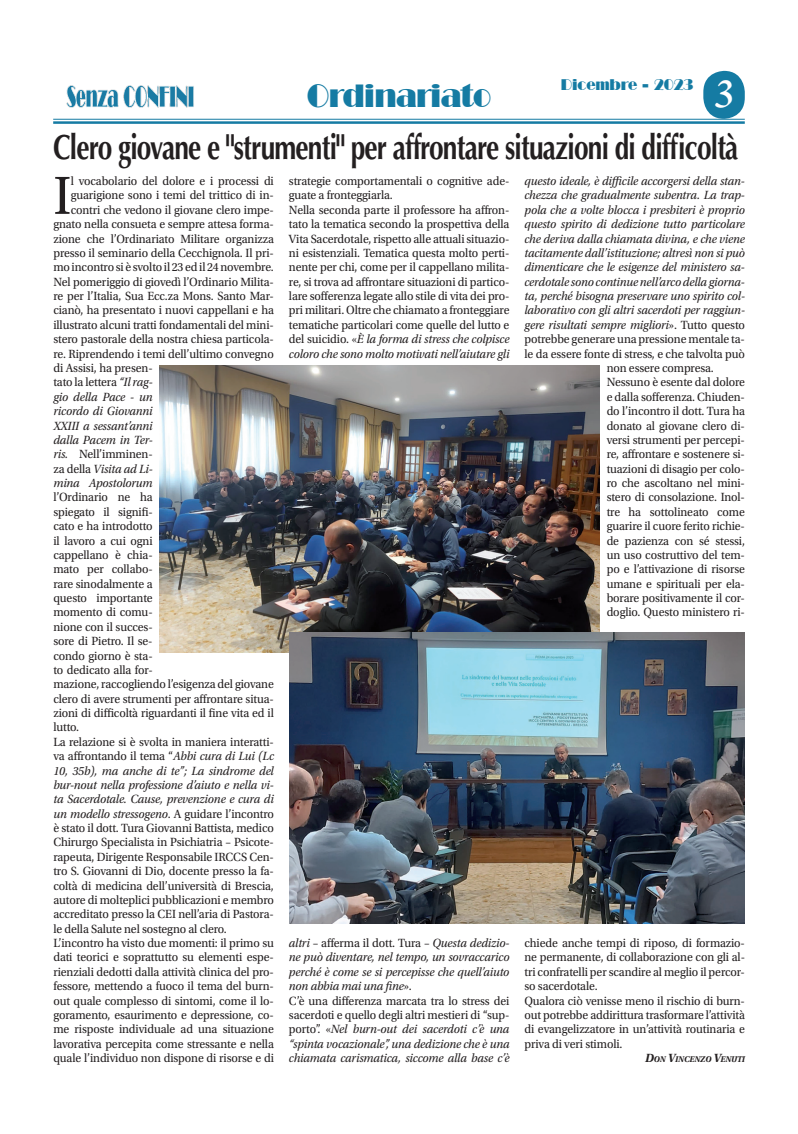
<style>
.page{position:relative;width:798px;height:1134px;background:#fff}
.page>*{position:absolute;margin:0;border:0;box-sizing:border-box;transform-origin:0 0}
.t1{font:56.5px "Utopia Std";color:#231f20;scale:.95 1}
.t2{font:italic 600 42.5px "Adobe Jenson Pro";color:#fff;scale:.94 1}
.t3{font:700 35px "Optima LT Std";letter-spacing:-.03em;color:#231f20;scale:.75 1}
.t4{font:31.25px "Broadway BT";letter-spacing:-.02em;color:#157ba3;scale:.89 1}
.t5{font:15px "Broadway BT";letter-spacing:-.01em;color:#157ba3;scale:.95 1}
.t6{font:12.5px/14.4px "Utopia Std";letter-spacing:-.01em;color:#231f20;scale:.95 1}
.t7{font:italic 12.5px/14.4px "Utopia Std";letter-spacing:-.01em;color:#231f20;scale:.95 1}
.t8{font:italic 700 8.75px "Utopia Std";letter-spacing:-.015em;color:#231f20;scale:.95 1}
.s1{font-style:normal}
.s2{font-style:italic}
.s3{font-size:12.5px}
</style>
<div class="page">
<svg style="left:703px;top:71px;width:41px;height:48px;background:#3d91b2"></svg>
<hr style="left:53px;top:119px;width:691px;height:1px;background:#157ba3">
<hr style="left:53px;top:121px;width:691px;height:3px;background:#157ba3">
<img style="left:66px;top:85px;width:128px;height:23px">
<img style="left:160px;top:365px;width:439px;height:288px">
<img style="left:289px;top:633px;width:455px;height:290px">
<h3 class="t4" style="left:306px;top:76px;width:209px">Ordinariato</h3>
<p class="t5" style="left:560px;top:75px;width:141px">Dicembre - 2023</p>
<h2 class="t2" style="left:713px;top:70px;width:23px">3</h2>
<h3 class="t3" style="left:53px;top:127px;width:914px">Clero giovane e "strumenti" per affrontare situazioni di difficoltà</h3>
<h1 class="t1" style="left:53px;top:165px;width:20px">I</h1>
<p class="t6" style="left:71px;top:174px;width:215px">l vocabolario del dolore e i processi di</p>
<p class="t7" style="left:524px;top:174px;width:233px">questo ideale, è difficile accorgersi della stan-</p>
<p class="t7" style="left:524px;top:188px;width:233px">chezza che gradualmente subentra. La trap-</p>
<p class="t7" style="left:524px;top:203px;width:233px">pola che a volte blocca i presbiteri è proprio</p>
<p class="t7" style="left:524px;top:217px;width:233px">questo spirito di dedizione tutto particolare</p>
<p class="t7" style="left:524px;top:232px;width:233px">che deriva dalla chiamata divina, e che viene</p>
<p class="t7" style="left:524px;top:246px;width:233px">tacitamente dall’istituzione; altresì non si può</p>
<p class="t7" style="left:524px;top:260px;width:233px">dimenticare che le esigenze del ministero sa-</p>
<p class="t7" style="left:524px;top:275px;width:233px">cerdotale sono continue nell’arco della giorna-</p>
<p class="t7" style="left:524px;top:289px;width:233px">ta, perché bisogna preservare uno spirito col-</p>
<p class="t7" style="left:524px;top:303px;width:233px">laborativo con gli altri sacerdoti per raggiun-</p>
<p class="t7" style="left:524px;top:318px;width:233px">gere risultati sempre migliori<span class="s1">». Tutto questo</span></p>
<p class="t6" style="left:524px;top:332px;width:233px">potrebbe generare una pressione mentale ta-</p>
<p class="t6" style="left:524px;top:347px;width:233px">le da essere fonte di stress, e che talvolta può</p>
<p class="t6" style="left:606px;top:361px;width:114px">non essere compresa.</p>
<p class="t6" style="left:606px;top:375px;width:147px">Nessuno è esente dal dolore</p>
<p class="t6" style="left:606px;top:390px;width:147px">e dalla sofferenza. Chiuden-</p>
<p class="t6" style="left:606px;top:404px;width:147px">do l’incontro il dott. Tura ha</p>
<p class="t6" style="left:606px;top:418px;width:147px">donato al giovane clero di-</p>
<p class="t6" style="left:606px;top:433px;width:147px">versi strumenti per percepi-</p>
<p class="t6" style="left:606px;top:447px;width:147px">re, affrontare e sostenere si-</p>
<p class="t6" style="left:606px;top:462px;width:147px">tuazioni di disagio per colo-</p>
<p class="t6" style="left:606px;top:476px;width:147px">ro che ascoltano nel mini-</p>
<p class="t6" style="left:606px;top:490px;width:147px">stero di consolazione. Inol-</p>
<p class="t6" style="left:606px;top:505px;width:147px">tre ha sottolineato come</p>
<p class="t6" style="left:606px;top:519px;width:147px">guarire il cuore ferito richie-</p>
<p class="t6" style="left:606px;top:533px;width:147px">de pazienza con sé stessi,</p>
<p class="t6" style="left:606px;top:548px;width:147px">un uso costruttivo del tem-</p>
<p class="t6" style="left:606px;top:562px;width:147px">po e l’attivazione di risorse</p>
<p class="t6" style="left:606px;top:577px;width:147px">umane e spirituali per ela-</p>
<p class="t6" style="left:606px;top:591px;width:147px">borare positivamente il cor-</p>
<p class="t6" style="left:606px;top:605px;width:147px">doglio. Questo ministero ri-</p>
<p class="t6" style="left:289px;top:174px;width:233px">strategie comportamentali o cognitive ade&shy;guate a fronteggiarla.<br>Nella seconda parte il professore ha affron&shy;tato la tematica secondo la prospettiva della Vita Sacerdotale, rispetto alle attuali situazio&shy;ni esistenziali. Tematica questa molto perti&shy;nente per chi, come per il cappellano milita&shy;re, si trova ad affrontare situazioni di partico&shy;lare sofferenza legate allo stile di vita dei pro&shy;pri militari. Oltre che chiamato a fronteggiare tematiche particolari come quelle del lutto e del suicidio. «<span class="s2">È la forma di stress che colpisce coloro che sono molto motivati nell’aiutare gli</span></p>
<p class="t6" style="left:71px;top:188px;width:215px">guarigione sono i temi del trittico di in-</p>
<p class="t6" style="left:71px;top:203px;width:215px">contri che vedono il giovane clero impe-</p>
<p class="t6" style="left:53px;top:217px;width:233px">gnato nella consueta e sempre attesa forma-</p>
<p class="t6" style="left:53px;top:232px;width:233px">zione che l’Ordinariato Militare organizza</p>
<p class="t6" style="left:53px;top:246px;width:233px">presso il seminario della Cecchignola. Il pri-</p>
<p class="t6" style="left:53px;top:260px;width:233px">mo incontro si è svolto il 23 ed il 24 novembre.</p>
<p class="t6" style="left:53px;top:275px;width:233px">Nel pomeriggio di giovedì l’Ordinario Milita-</p>
<p class="t6" style="left:53px;top:289px;width:233px">re per l’Italia, Sua Ecc.za Mons. Santo Mar-</p>
<p class="t6" style="left:53px;top:303px;width:233px">cianò, ha presentato i nuovi cappellani e ha</p>
<p class="t6" style="left:53px;top:318px;width:233px">illustrato alcuni tratti fondamentali del mini-</p>
<p class="t6" style="left:53px;top:332px;width:233px">stero pastorale della nostra chiesa particola-</p>
<p class="t6" style="left:53px;top:347px;width:233px">re. Riprendendo i temi dell’ultimo convegno</p>
<p class="t6" style="left:53px;top:361px;width:106px">di Assisi, ha presen-</p>
<p class="t6" style="left:53px;top:375px;width:106px">tato la lettera <span class="s2">“Il rag-</span></p>
<p class="t7" style="left:53px;top:390px;width:106px">gio della Pace - un</p>
<p class="t7" style="left:53px;top:404px;width:106px">ricordo di Giovanni</p>
<p class="t7" style="left:53px;top:418px;width:106px">XXIII a sessant’anni</p>
<p class="t7" style="left:53px;top:433px;width:106px">dalla Pacem in Ter-</p>
<p class="t6" style="left:53px;top:447px;width:106px"><span class="s2">ris.</span> Nell’imminen-</p>
<p class="t7" style="left:53px;top:462px;width:106px"><span class="s1">za della</span> Visita ad Li-</p>
<p class="t7" style="left:53px;top:476px;width:106px">mina Apostolorum</p>
<p class="t6" style="left:53px;top:490px;width:233px">l’Ordinario ne ha<br>spiegato il signifi-<br>cato e ha introdotto<br>il lavoro a cui ogni<br>cappellano è chia-<br>mato per collabo-<br>rare sinodalmente a<br>questo importante<br>momento di comu-<br>nione con il succes-<br>sore di Pietro. Il se-<br>condo giorno è sta-<br>to dedicato alla for-<br>mazione, raccogliendo l’esigenza del giovane clero di avere strumenti per affrontare situa&shy;zioni di difficoltà riguardanti il fine vita ed il lutto.<br>La relazione si è svolta in maniera interatti&shy;va affrontando il tema “<span class="s2">Abbi cura di Lui (Lc 10, 35b), ma anche di te”; La sindrome del bur-nout nella professione d’aiuto e nella vi&shy;ta Sacerdotale. Cause, prevenzione e cura di un modello stressogeno</span>. A guidare l’incontro è stato il dott. Tura Giovanni Battista, medico Chirurgo Specialista in Psichiatria – Psicote&shy;rapeuta, Dirigente Responsabile IRCCS Cen&shy;tro S. Giovanni di Dio, docente presso la fa&shy;coltà di medicina dell’università di Brescia, autore di molteplici pubblicazioni e membro accreditato presso la CEI nell’aria di Pastora&shy;le della Salute nel sostegno al clero.<br>L’incontro ha visto due momenti: il primo su dati teorici e soprattutto su elementi espe&shy;rienziali dedotti dalla attività clinica del pro&shy;fessore, mettendo a fuoco il tema del burn&shy;out quale complesso di sintomi, come il lo&shy;goramento, esaurimento e depressione, co&shy;me risposte individuale ad una situazione lavorativa percepita come stressante e nella quale l’individuo non dispone di risorse e di</p>
<p class="t7" style="left:289px;top:936px;width:233px">altri <span class="s1">– afferma il dott. Tura –</span> Questa dedizio&shy;ne può diventare, nel tempo, un sovraccarico perché è come se si percepisse che quell’aiuto non abbia mai una fine<span class="s1">».<br>C’è una differenza marcata tra lo stress dei sacerdoti e quello degli altri mestieri di “sup&shy;porto”. «</span>Nel burn-out dei sacerdoti c’è una “spinta vocazionale”, una dedizione che è una chiamata carismatica, siccome alla base c’è</p>
<p class="t6" style="left:524px;top:936px;width:233px">chiede anche tempi di riposo, di formazio&shy;ne permanente, di collaborazione con gli al&shy;tri confratelli per scandire al meglio il percor&shy;so sacerdotale.<br>Qualora ciò venisse meno il rischio di burn&shy;out potrebbe addirittura trasformare l’attività di evangelizzatore in un’attività routinaria e priva di veri stimoli.</p>
<p class="t8" style="left:644px;top:1054px;width:107px"><span class="s3">D</span>ON <span class="s3">V</span>INCENZO <span class="s3">V</span>ENUTI</p>
</div>
